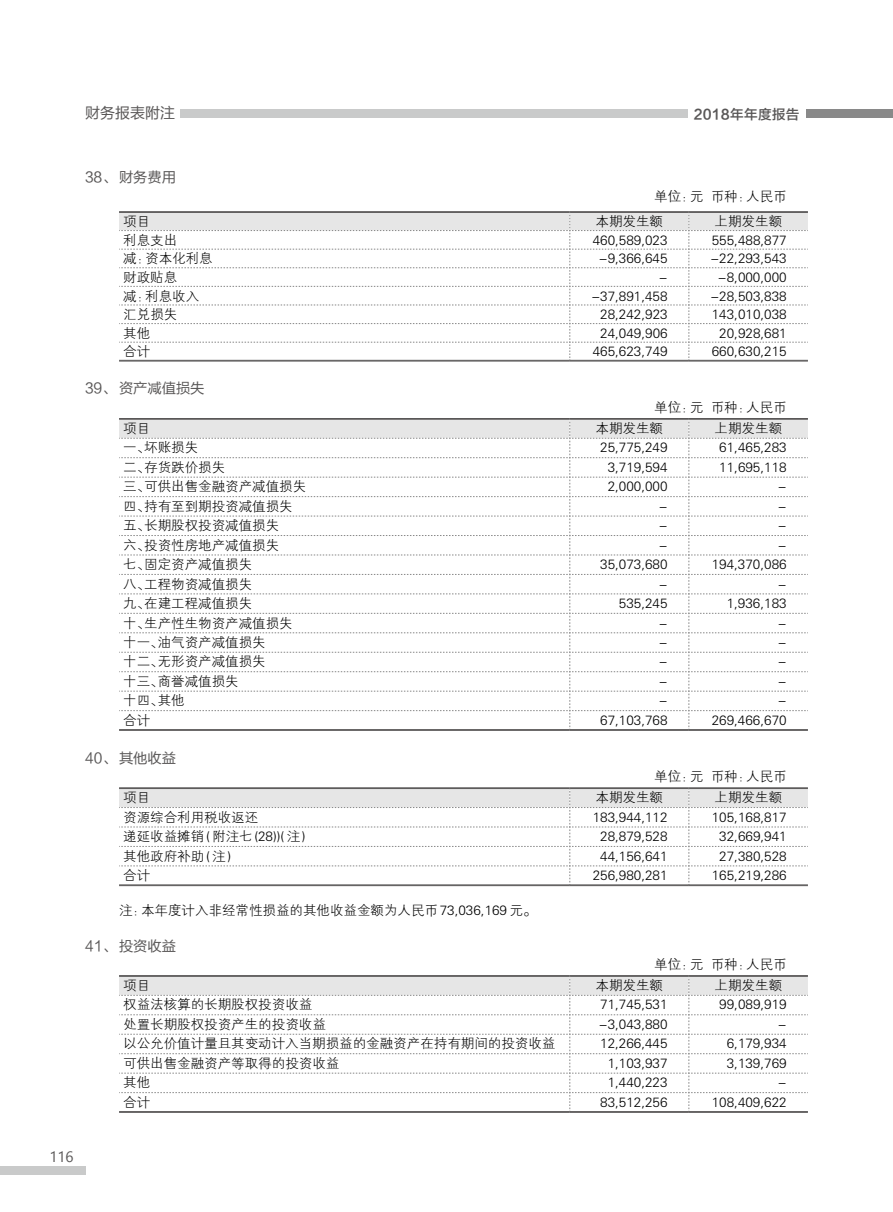
<style>
.page{position:relative;width:893px;height:1212px;background:#fff}
.page>*{position:absolute;margin:0;border:0;box-sizing:border-box;transform-origin:0 0}
.t1{font:15px "FZLTHJW GB1 0";color:#595757}
.t2{font:15px "Gadugi";color:#595757}
.t3{font:14.25px "FZLTHJW GB1 0";color:#595757}
.t4{font:13.5px "FZXH1 JW GB1 0";color:#000}
.t5{font:13.5px "FZLTZHK GBK1 0";letter-spacing:.03em;color:#595757}
</style>
<div class="page">
<div style="left:180px;top:109px;width:508px;height:9px;background:#c9caca"></div>
<div style="left:0;top:1166px;width:85px;height:9px;background:#c9caca"></div>
<div style="left:807px;top:109px;width:86px;height:9px;background:#898989"></div>
<hr style="left:119px;top:211px;width:451px;height:1px;background:#595757">
<hr style="left:570px;top:211px;width:119px;height:1px;background:#595757">
<hr style="left:689px;top:211px;width:119px;height:1px;background:#595757">
<svg style="left:119px;top:212px;width:689px;height:148px"></svg>
<hr style="left:119px;top:360px;width:451px;height:1px;background:#595757">
<hr style="left:119px;top:361px;width:451px;height:1px;background:#595757">
<hr style="left:570px;top:360px;width:119px;height:1px;background:#595757">
<hr style="left:570px;top:361px;width:119px;height:1px;background:#595757">
<hr style="left:689px;top:360px;width:119px;height:1px;background:#595757">
<hr style="left:689px;top:361px;width:119px;height:1px;background:#595757">
<hr style="left:119px;top:418px;width:451px;height:1px;background:#595757">
<hr style="left:570px;top:418px;width:119px;height:1px;background:#595757">
<hr style="left:689px;top:418px;width:119px;height:1px;background:#595757">
<svg style="left:119px;top:419px;width:689px;height:310px"></svg>
<hr style="left:119px;top:729px;width:451px;height:1px;background:#595757">
<hr style="left:119px;top:730px;width:451px;height:1px;background:#595757">
<hr style="left:570px;top:729px;width:119px;height:1px;background:#595757">
<hr style="left:570px;top:730px;width:119px;height:1px;background:#595757">
<hr style="left:689px;top:729px;width:119px;height:1px;background:#595757">
<hr style="left:689px;top:730px;width:119px;height:1px;background:#595757">
<hr style="left:119px;top:787px;width:451px;height:1px;background:#595757">
<hr style="left:570px;top:787px;width:119px;height:1px;background:#595757">
<hr style="left:689px;top:787px;width:119px;height:1px;background:#595757">
<svg style="left:119px;top:788px;width:689px;height:95px"></svg>
<hr style="left:119px;top:884px;width:451px;height:1px;background:#595757">
<hr style="left:119px;top:885px;width:451px;height:1px;background:#595757">
<hr style="left:570px;top:884px;width:119px;height:1px;background:#595757">
<hr style="left:570px;top:885px;width:119px;height:1px;background:#595757">
<hr style="left:689px;top:884px;width:119px;height:1px;background:#595757">
<hr style="left:689px;top:885px;width:119px;height:1px;background:#595757">
<hr style="left:119px;top:975px;width:451px;height:1px;background:#595757">
<hr style="left:570px;top:975px;width:119px;height:1px;background:#595757">
<hr style="left:689px;top:975px;width:119px;height:1px;background:#595757">
<svg style="left:119px;top:976px;width:689px;height:135px"></svg>
<hr style="left:119px;top:1111px;width:451px;height:1px;background:#595757">
<hr style="left:119px;top:1112px;width:451px;height:1px;background:#595757">
<hr style="left:570px;top:1111px;width:119px;height:1px;background:#595757">
<hr style="left:570px;top:1112px;width:119px;height:1px;background:#595757">
<hr style="left:689px;top:1111px;width:119px;height:1px;background:#595757">
<hr style="left:689px;top:1112px;width:119px;height:1px;background:#595757">
<p class="t1" style="left:85px;top:104px;width:91px">财务报表附注</p>
<p class="t5" style="left:694px;top:107px;width:107px">2018年年度报告</p>
<p class="t3" style="left:85px;top:170px;width:93px">38、 财务费用</p>
<p class="t4" style="left:654px;top:189px;width:134px">单位：元 币种：人民币</p>
<p class="t4" style="left:123px;top:214px;width:28px">项目</p>
<p class="t4" style="left:596px;top:214px;width:69px">本期发生额</p>
<p class="t4" style="left:715px;top:214px;width:69px">上期发生额</p>
<p class="t4" style="left:123px;top:233px;width:55px">利息支出</p>
<p class="t4" style="left:593px;top:233px;width:76px">460,589,023</p>
<p class="t4" style="left:712px;top:233px;width:76px">555,488,877</p>
<p class="t4" style="left:123px;top:251px;width:91px">减：资本化利息</p>
<p class="t4" style="left:599px;top:251px;width:70px">-9,366,645</p>
<p class="t4" style="left:710px;top:251px;width:78px">-22,293,543</p>
<p class="t4" style="left:123px;top:270px;width:55px">财政贴息</p>
<p class="t4" style="left:659px;top:270px;width:10px">-</p>
<p class="t4" style="left:718px;top:270px;width:70px">-8,000,000</p>
<p class="t4" style="left:123px;top:289px;width:77px">减：利息收入</p>
<p class="t4" style="left:591px;top:289px;width:78px">-37,891,458</p>
<p class="t4" style="left:710px;top:289px;width:78px">-28,503,838</p>
<p class="t4" style="left:123px;top:307px;width:55px">汇兑损失</p>
<p class="t4" style="left:600px;top:307px;width:69px">28,242,923</p>
<p class="t4" style="left:712px;top:307px;width:76px">143,010,038</p>
<p class="t4" style="left:123px;top:326px;width:28px">其他</p>
<p class="t4" style="left:600px;top:326px;width:69px">24,049,906</p>
<p class="t4" style="left:719px;top:326px;width:69px">20,928,681</p>
<p class="t4" style="left:123px;top:344px;width:28px">合计</p>
<p class="t4" style="left:593px;top:344px;width:76px">465,623,749</p>
<p class="t4" style="left:712px;top:344px;width:76px">660,630,215</p>
<p class="t3" style="left:85px;top:381px;width:121px">39、 资产减值损失</p>
<p class="t4" style="left:654px;top:400px;width:134px">单位：元 币种：人民币</p>
<p class="t4" style="left:123px;top:421px;width:28px">项目</p>
<p class="t4" style="left:596px;top:421px;width:69px">本期发生额</p>
<p class="t4" style="left:715px;top:421px;width:69px">上期发生额</p>
<p class="t4" style="left:123px;top:440px;width:76px">一、坏账损失</p>
<p class="t4" style="left:600px;top:440px;width:69px">25,775,249</p>
<p class="t4" style="left:719px;top:440px;width:69px">61,465,283</p>
<p class="t4" style="left:123px;top:460px;width:103px">二、存货跌价损失</p>
<p class="t4" style="left:608px;top:460px;width:61px">3,719,594</p>
<p class="t4" style="left:719px;top:460px;width:69px">11,695,118</p>
<p class="t4" style="left:123px;top:479px;width:184px">三、可供出售金融资产减值损失</p>
<p class="t4" style="left:608px;top:479px;width:61px">2,000,000</p>
<p class="t4" style="left:778px;top:479px;width:10px">-</p>
<p class="t4" style="left:123px;top:499px;width:171px">四、持有至到期投资减值损失</p>
<p class="t4" style="left:659px;top:499px;width:10px">-</p>
<p class="t4" style="left:778px;top:499px;width:10px">-</p>
<p class="t4" style="left:123px;top:518px;width:157px">五、长期股权投资减值损失</p>
<p class="t4" style="left:659px;top:518px;width:10px">-</p>
<p class="t4" style="left:778px;top:518px;width:10px">-</p>
<p class="t4" style="left:123px;top:538px;width:157px">六、投资性房地产减值损失</p>
<p class="t4" style="left:659px;top:538px;width:10px">-</p>
<p class="t4" style="left:778px;top:538px;width:10px">-</p>
<p class="t4" style="left:123px;top:557px;width:130px">七、固定资产减值损失</p>
<p class="t4" style="left:600px;top:557px;width:69px">35,073,680</p>
<p class="t4" style="left:712px;top:557px;width:76px">194,370,086</p>
<p class="t4" style="left:123px;top:577px;width:130px">八、工程物资减值损失</p>
<p class="t4" style="left:659px;top:577px;width:10px">-</p>
<p class="t4" style="left:778px;top:577px;width:10px">-</p>
<p class="t4" style="left:123px;top:596px;width:130px">九、在建工程减值损失</p>
<p class="t4" style="left:619px;top:596px;width:50px">535,245</p>
<p class="t4" style="left:727px;top:596px;width:61px">1,936,183</p>
<p class="t4" style="left:123px;top:615px;width:171px">十、生产性生物资产减值损失</p>
<p class="t4" style="left:659px;top:615px;width:10px">-</p>
<p class="t4" style="left:778px;top:615px;width:10px">-</p>
<p class="t4" style="left:123px;top:635px;width:144px">十一、油气资产减值损失</p>
<p class="t4" style="left:659px;top:635px;width:10px">-</p>
<p class="t4" style="left:778px;top:635px;width:10px">-</p>
<p class="t4" style="left:123px;top:654px;width:144px">十二、无形资产减值损失</p>
<p class="t4" style="left:659px;top:654px;width:10px">-</p>
<p class="t4" style="left:778px;top:654px;width:10px">-</p>
<p class="t4" style="left:123px;top:674px;width:117px">十三、商誉减值损失</p>
<p class="t4" style="left:659px;top:674px;width:10px">-</p>
<p class="t4" style="left:778px;top:674px;width:10px">-</p>
<p class="t4" style="left:123px;top:693px;width:63px">十四、其他</p>
<p class="t4" style="left:659px;top:693px;width:10px">-</p>
<p class="t4" style="left:778px;top:693px;width:10px">-</p>
<p class="t4" style="left:123px;top:713px;width:28px">合计</p>
<p class="t4" style="left:600px;top:713px;width:69px">67,103,768</p>
<p class="t4" style="left:712px;top:713px;width:76px">269,466,670</p>
<p class="t3" style="left:85px;top:750px;width:93px">40、 其他收益</p>
<p class="t4" style="left:654px;top:769px;width:134px">单位：元 币种：人民币</p>
<p class="t4" style="left:123px;top:790px;width:28px">项目</p>
<p class="t4" style="left:596px;top:790px;width:69px">本期发生额</p>
<p class="t4" style="left:715px;top:790px;width:69px">上期发生额</p>
<p class="t4" style="left:123px;top:810px;width:136px">资源综合利用税收返还</p>
<p class="t4" style="left:593px;top:810px;width:76px">183,944,112</p>
<p class="t4" style="left:712px;top:810px;width:76px">105,168,817</p>
<p class="t4" style="left:123px;top:829px;width:184px">递延收益摊销( 附注七(28))( 注)</p>
<p class="t4" style="left:600px;top:829px;width:69px">28,879,528</p>
<p class="t4" style="left:719px;top:829px;width:69px">32,669,941</p>
<p class="t4" style="left:123px;top:848px;width:109px">其他政府补助( 注)</p>
<p class="t4" style="left:600px;top:848px;width:69px">44,156,641</p>
<p class="t4" style="left:719px;top:848px;width:69px">27,380,528</p>
<p class="t4" style="left:123px;top:868px;width:28px">合计</p>
<p class="t4" style="left:593px;top:868px;width:76px">256,980,281</p>
<p class="t4" style="left:712px;top:868px;width:76px">165,219,286</p>
<p class="t4" style="left:119px;top:903px;width:419px">注：本年度计入非经常性损益的其他收益金额为人民币73,036,169 元。</p>
<p class="t3" style="left:85px;top:938px;width:93px">41、 投资收益</p>
<p class="t4" style="left:654px;top:957px;width:134px">单位：元 币种：人民币</p>
<p class="t4" style="left:123px;top:978px;width:28px">项目</p>
<p class="t4" style="left:596px;top:978px;width:69px">本期发生额</p>
<p class="t4" style="left:715px;top:978px;width:69px">上期发生额</p>
<p class="t4" style="left:123px;top:997px;width:190px">权益法核算的长期股权投资收益</p>
<p class="t4" style="left:600px;top:997px;width:69px">71,745,531</p>
<p class="t4" style="left:719px;top:997px;width:69px">99,089,919</p>
<p class="t4" style="left:123px;top:1017px;width:204px">处置长期股权投资产生的投资收益</p>
<p class="t4" style="left:599px;top:1017px;width:70px">-3,043,880</p>
<p class="t4" style="left:778px;top:1017px;width:10px">-</p>
<p class="t4" style="left:123px;top:1036px;width:434px">以公允价值计量且其变动计入当期损益的金融资产在持有期间的投资收益</p>
<p class="t4" style="left:600px;top:1036px;width:69px">12,266,445</p>
<p class="t4" style="left:727px;top:1036px;width:61px">6,179,934</p>
<p class="t4" style="left:123px;top:1056px;width:218px">可供出售金融资产等取得的投资收益</p>
<p class="t4" style="left:608px;top:1056px;width:61px">1,103,937</p>
<p class="t4" style="left:727px;top:1056px;width:61px">3,139,769</p>
<p class="t4" style="left:123px;top:1075px;width:28px">其他</p>
<p class="t4" style="left:608px;top:1075px;width:61px">1,440,223</p>
<p class="t4" style="left:778px;top:1075px;width:10px">-</p>
<p class="t4" style="left:123px;top:1095px;width:28px">合计</p>
<p class="t4" style="left:600px;top:1095px;width:69px">83,512,256</p>
<p class="t4" style="left:712px;top:1095px;width:76px">108,409,622</p>
<p class="t2" style="left:49px;top:1147px;width:26px">116</p>
</div>
